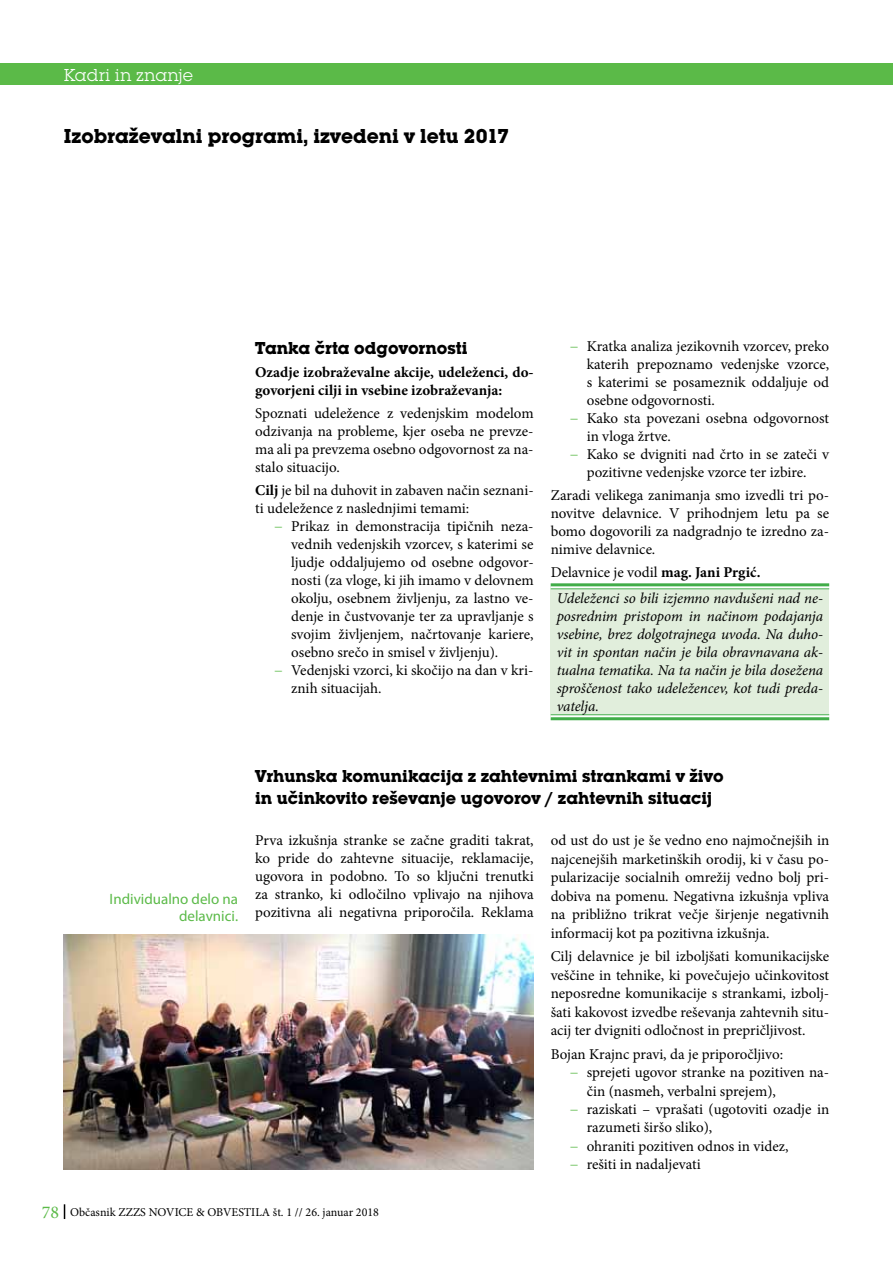
<style>
.page{position:relative;width:893px;height:1263px;background:#fff}
.page>*{position:absolute;margin:0;border:0;box-sizing:border-box;transform-origin:0 0}
.t1{font:700 21px "Lubalin Gra Itc TEE";color:#000}
.t2{font:700 18px/21.6px "Lubalin Gra Itc TEE";color:#000}
.t3{font:18px "Lubalin Gra Itc TEE";color:#fff}
.t4{font:15px/18px "Minion Pro";color:#000;text-align:justify}
.t5{font:italic 15px/18px "Minion Pro";letter-spacing:-.005em;color:#000}
.t6{font:700 15px/18px "Minion Pro";color:#000}
.t7{font:15px/16.5px "Myriad Pro";color:#5bba48;text-align:right}
.t8{font:12px "Minion Pro";color:#000}
.s1{font-weight:700}
.s2{color:#5bba48}
.s3{font-style:normal}
.s4{font-weight:700;font-style:normal}
.s5{font-size:18px;color:#5bba48}
</style>
<div class="page">
<div style="left:0;top:64px;width:893px;height:21px;background:#5bba48"></div>
<svg style="left:64px;top:1204px;width:1px;height:15px"></svg>
<div style="left:551px;top:586px;width:278px;height:131px;background:#e1eedc"></div>
<svg style="left:551px;top:586px;width:278px;height:2px"></svg>
<svg style="left:551px;top:715px;width:278px;height:2px"></svg>
<hr style="left:551px;top:583px;width:278px;height:3px;background:#41ad49">
<hr style="left:551px;top:588px;width:278px;height:1px;background:#41ad49">
<hr style="left:551px;top:714px;width:278px;height:1px;background:#41ad49">
<hr style="left:551px;top:717px;width:278px;height:3px;background:#41ad49">
<img style="left:64px;top:934px;width:470px;height:235px">
<p class="t3" style="left:64px;top:65px;width:131px">Kadri in znanje</p>
<h1 class="t1" style="left:64px;top:124px;width:447px">Izobraževalni programi, izvedeni v letu 2017</h1>
<p class="t2" style="left:255px;top:337px;width:214px">Tanka črta odgovornosti</p>
<p class="t6" style="left:255px;top:363px;width:280px">Ozadje izobraževalne akcije, udeleženci, do&shy;govorjeni cilji in vsebine izobraževanja:</p>
<p class="t4" style="left:255px;top:404px;width:280px">Spoznati udeležence z vedenjskim modelom odzivanja na probleme, kjer oseba ne prevze&shy;ma ali pa prevzema osebno odgovornost za na&shy;stalo situacijo.</p>
<p class="t4" style="left:255px;top:481px;width:280px"><span class="s1">Cilj</span> je bil na duhovit in zabaven način seznani&shy;ti udeležence z naslednjimi temami:</p>
<p class="t4" style="left:274px;top:517px;width:261px"><span class="s2">−</span> Prikaz in demonstracija tipičnih neza-</p>
<p class="t4" style="left:291px;top:535px;width:244px">vednih vedenjskih vzorcev, s katerimi se</p>
<p class="t4" style="left:291px;top:553px;width:244px">ljudje oddaljujemo od osebne odgovor-</p>
<p class="t4" style="left:291px;top:571px;width:244px">nosti (za vloge, ki jih imamo v delovnem</p>
<p class="t4" style="left:291px;top:589px;width:244px">okolju, osebnem življenju, za lastno ve-</p>
<p class="t4" style="left:291px;top:607px;width:244px">denje in čustvovanje ter za upravljanje s</p>
<p class="t4" style="left:291px;top:625px;width:244px">svojim življenjem, načrtovanje kariere,</p>
<p class="t4" style="left:291px;top:643px;width:209px">osebno srečo in smisel v življenju).</p>
<p class="t4" style="left:274px;top:661px;width:261px"><span class="s2">−</span> Vedenjski vzorci, ki skočijo na dan v kri-</p>
<p class="t4" style="left:291px;top:679px;width:92px">znih situacijah.</p>
<p class="t4" style="left:570px;top:337px;width:261px"><span class="s2">−</span> Kratka analiza jezikovnih vzorcev, preko</p>
<p class="t4" style="left:587px;top:355px;width:244px">katerih prepoznamo vedenjske vzorce,</p>
<p class="t4" style="left:587px;top:373px;width:244px">s katerimi se posameznik oddaljuje od</p>
<p class="t4" style="left:587px;top:391px;width:130px">osebne odgovornosti.</p>
<p class="t4" style="left:570px;top:409px;width:261px"><span class="s2">−</span> Kako sta povezani osebna odgovornost</p>
<p class="t4" style="left:587px;top:427px;width:86px">in vloga žrtve.</p>
<p class="t4" style="left:570px;top:445px;width:261px"><span class="s2">−</span> Kako se dvigniti nad črto in se zateči v</p>
<p class="t4" style="left:587px;top:463px;width:221px">pozitivne vedenjske vzorce ter izbire.</p>
<p class="t4" style="left:551px;top:486px;width:280px">Zaradi velikega zanimanja smo izvedli tri po&shy;novitve delavnice. V prihodnjem letu pa se bomo dogovorili za nadgradnjo te izredno za&shy;nimive delavnice.</p>
<p class="t5" style="left:557px;top:559px;width:268px;line-height:26px;text-indent:-6px"><span class="s3">Delavnice je vodil</span> <span class="s4">mag. Jani Prgić.<br></span>Udeleženci so bili izjemno navdušeni nad ne-</p>
<p class="t5" style="left:557px;top:607px;width:268px;text-align:justify">posrednim pristopom in načinom podajanja vsebine, brez dolgotrajnega uvoda. Na duho&shy;vit in spontan način je bila obravnavana ak&shy;tualna tematika. Na ta način je bila dosežena sproščenost tako udeležencev, kot tudi preda&shy;vatelja.</p>
<p class="t7" style="left:110px;top:891px;width:130px">Individualno delo na delavnici.</p>
<p class="t2" style="left:255px;top:765px;width:470px">Vrhunska komunikacija z zahtevnimi strankami v živo in učinkovito reševanje ugovorov / zahtevnih situacij</p>
<p class="t4" style="left:255px;top:832px;width:280px">Prva izkušnja stranke se začne graditi takrat, ko pride do zahtevne situacije, reklamacije, ugovora in podobno. To so ključni trenutki za stranko, ki odločilno vplivajo na njihova pozitivna ali negativna priporočila. Reklama</p>
<p class="t4" style="left:551px;top:831px;width:280px;line-height:18.5px">od ust do ust je še vedno eno najmočnejših in najcenejših marketinških orodij, ki v času po&shy;pularizacije socialnih omrežij vedno bolj pri&shy;dobiva na pomenu. Negativna izkušnja vpliva na približno trikrat večje širjenje negativnih informacij kot pa pozitivna izkušnja.</p>
<p class="t4" style="left:551px;top:947px;width:280px;line-height:18.5px">Cilj delavnice je bil izboljšati komunikacijske veščine in tehnike, ki povečujejo učinkovitost neposredne komunikacije s strankami, izbolj&shy;šati kakovost izvedbe reševanja zahtevnih situ&shy;acij ter dvigniti odločnost in prepričljivost.</p>
<p class="t4" style="left:551px;top:1045px;width:234px">Bojan Krajnc pravi, da je priporočljivo:</p>
<p class="t4" style="left:570px;top:1063px;width:261px"><span class="s2">−</span> sprejeti ugovor stranke na pozitiven na-</p>
<p class="t4" style="left:587px;top:1082px;width:191px">čin (nasmeh, verbalni sprejem),</p>
<p class="t4" style="left:570px;top:1100px;width:261px"><span class="s2">−</span> raziskati – vprašati (ugotoviti ozadje in</p>
<p class="t4" style="left:587px;top:1119px;width:127px">razumeti širšo sliko),</p>
<p class="t4" style="left:570px;top:1137px;width:220px"><span class="s2">−</span> ohraniti pozitiven odnos in videz,</p>
<p class="t4" style="left:570px;top:1155px;width:133px"><span class="s2">−</span> rešiti in nadaljevati</p>
<p class="t8" style="left:42px;top:1204px;width:339px"><span class="s5">78</span> Občasnik ZZZS NOVICE &amp; OBVESTILA št. 1 // 26. januar 2018</p>
</div>
